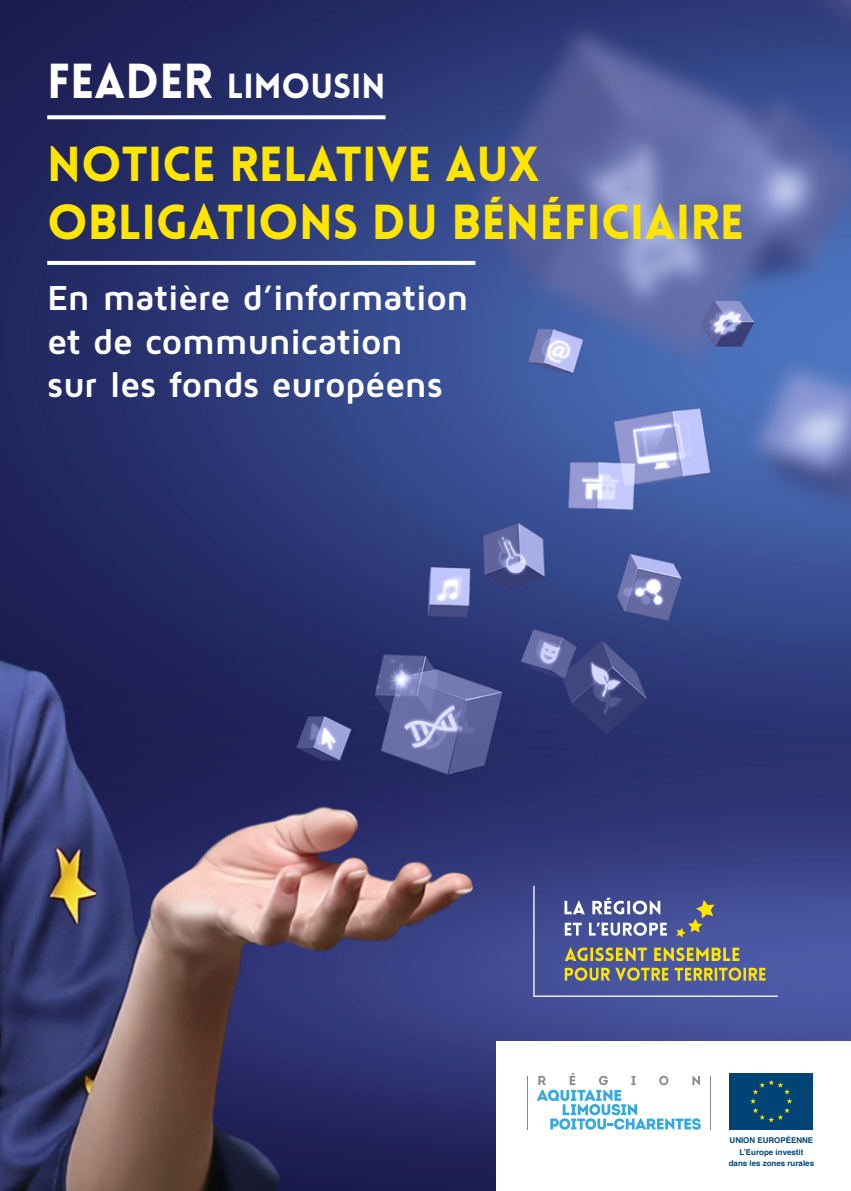
<style>
.page{position:relative;width:851px;height:1191px;background:#fff}
.page>*{position:absolute;margin:0;border:0;box-sizing:border-box;transform-origin:0 0}
.t1{font:900 48px/57.6px "Lovelo";color:#ffe500}
.t2{font:700 36px/43.2px "Maven Pro";letter-spacing:-.015em;color:#fff}
.t3{font:900 34px "Lovelo";color:#fff}
.t4{font:700 8px/10.6px "Helvetica";color:#004475;text-align:center}
.s1{font-size:48px}
</style>
<div class="page">
<img style="left:0;top:0;width:850px;height:1191px">
<div style="left:497px;top:1041px;width:353px;height:150px;background:#fff"></div>
<svg style="left:47px;top:261px;width:428px;height:4px"></svg>
<hr style="left:527px;top:1076px;width:1px;height:53px;background:#868786">
<hr style="left:709px;top:1076px;width:1px;height:53px;background:#868786">
<svg style="left:537px;top:1073px;width:163px;height:56px"></svg>
<svg style="left:47px;top:115px;width:338px;height:4px"></svg>
<div style="left:729px;top:1072px;width:83px;height:57px;background:#004475"></div>
<svg style="left:750px;top:1080px;width:42px;height:42px"></svg>
<svg style="left:533px;top:886px;width:244px;height:110px;background:#616890"></svg>
<p class="t3" style="left:47px;top:65px;width:340px"><span class="s1">FEADER</span> LIMOUSIN</p>
<h1 class="t1" style="left:47px;top:136px;width:698px">NOTICE RELATIVE AUX<br>OBLIGATIONS DU BÉNÉFICIAIRE</h1>
<p class="t2" style="left:47px;top:275px;width:423px">En matière d’information et de communication<br>sur les fonds européens</p>
<p class="t4" style="left:729px;top:1135px;width:85px">UNION EUROPÉENNE</p>
<p class="t4" style="left:728px;top:1146px;width:87px">L’Europe investit<br>dans les zones rurales</p>
</div>
